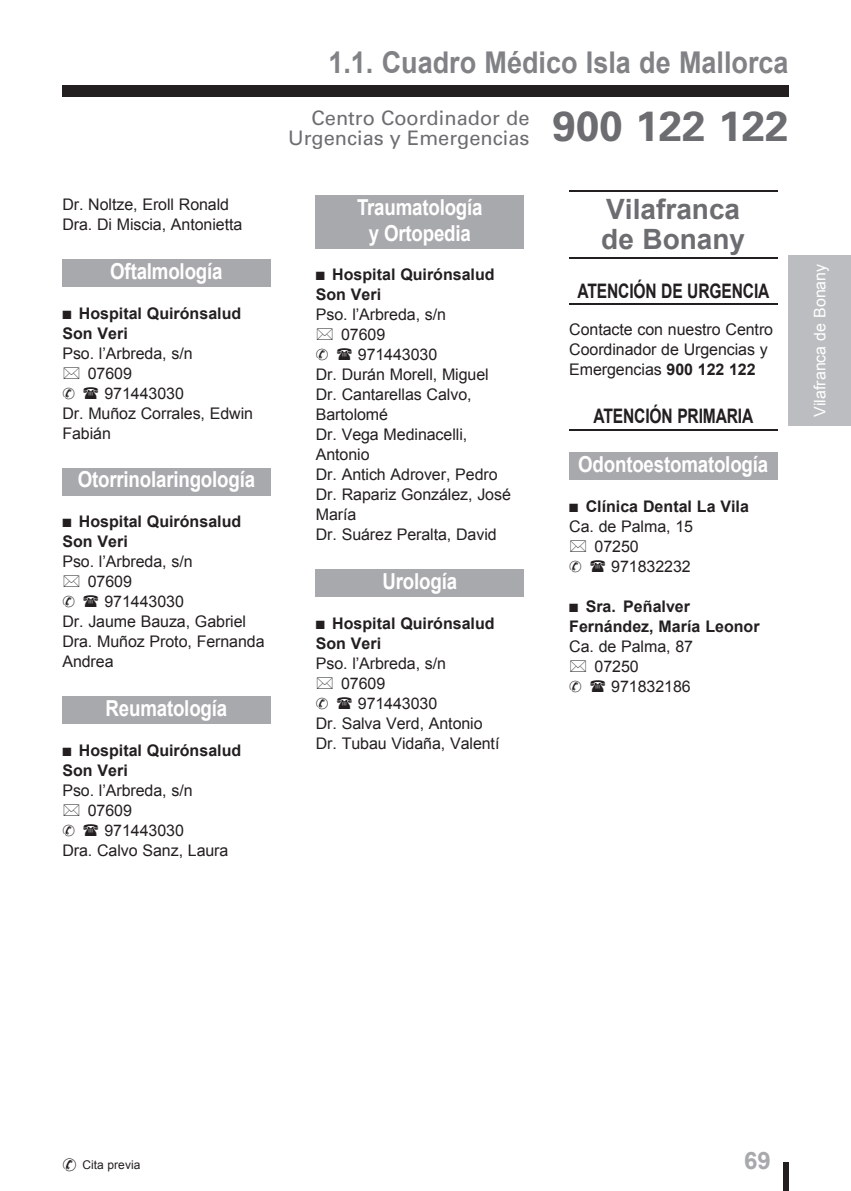
<style>
.page{position:relative;width:851px;height:1191px;background:#fff}
.page>*{position:absolute;margin:0;border:0;box-sizing:border-box;transform-origin:0 0}
.t1{font:700 30px "Arial";color:#808285;scale:.9 1}
.t2{font:700 28px/30px "Arial";color:#6c6d70}
.t3{font:700 24px "Arial";color:#a8a9ad}
.t4{font:700 22px/26px "Arial";letter-spacing:-.01em;color:#fff;text-align:center;scale:.85 1}
.t5{font:20px/20px "Univers LT Std";color:#6c6d70}
.t6{font:700 20px "Arial";letter-spacing:-.01em;color:#231f20;scale:.78 1}
.t7{font:16px/20px "Arial";letter-spacing:-.005em;color:#231f20}
.t8{font:700 16px/20px "Arial";color:#231f20}
.t9{font:16px "Arial";color:#fff}
.t10{font:12px "Arial";color:#231f20}
.s1{font-weight:700}
</style>
<div class="page">
<div style="left:782px;top:1162px;width:6px;height:29px;background:#231f20"></div>
<div style="left:62px;top:85px;width:726px;height:11px;background:#231f20"></div>
<div style="left:788px;top:255px;width:62px;height:170px;background:#bcbdc0"></div>
<div style="left:62px;top:259px;width:208px;height:28px;background:#a8a9ad"></div>
<div style="left:62px;top:468px;width:208px;height:27px;background:#a8a9ad"></div>
<div style="left:62px;top:696px;width:208px;height:28px;background:#a8a9ad"></div>
<div style="left:316px;top:195px;width:207px;height:53px;background:#a8a9ad"></div>
<div style="left:316px;top:570px;width:207px;height:27px;background:#a8a9ad"></div>
<hr style="left:569px;top:191px;width:208px;height:1px;background:#231f20">
<hr style="left:569px;top:257px;width:208px;height:2px;background:#231f20">
<hr style="left:569px;top:303px;width:208px;height:2px;background:#231f20">
<hr style="left:569px;top:429px;width:208px;height:1px;background:#231f20">
<div style="left:569px;top:452px;width:208px;height:28px;background:#a8a9ad"></div>
<p class="t7" style="left:62px;top:195px;width:181px">Dr. Noltze, Eroll Ronald<br>Dra. Di Miscia, Antonietta</p>
<h3 class="t4" style="left:110px;top:259px;width:134px">Oftalmología</h3>
<p class="t8" style="left:62px;top:304px;width:180px">■ Hospital Quirónsalud<br>Son Veri</p>
<p class="t7" style="left:88px;top:343px;width:106px;text-indent:-25px">Pso. l’Arbreda, s/n<br>07609</p>
<p class="t7" style="left:62px;top:383px;width:192px;text-indent:42px">971443030<br>Dr. Muñoz Corrales, Edwin<br>Fabián</p>
<h3 class="t4" style="left:78px;top:467px;width:210px">Otorrinolaringología</h3>
<p class="t8" style="left:62px;top:512px;width:180px">■ Hospital Quirónsalud<br>Son Veri</p>
<p class="t7" style="left:88px;top:552px;width:106px;text-indent:-25px">Pso. l’Arbreda, s/n<br>07609</p>
<p class="t7" style="left:62px;top:592px;width:204px;text-indent:42px">971443030<br>Dr. Jaume Bauza, Gabriel<br>Dra. Muñoz Proto, Fernanda<br>Andrea</p>
<h3 class="t4" style="left:106px;top:696px;width:145px">Reumatología</h3>
<p class="t8" style="left:62px;top:741px;width:180px">■ Hospital Quirónsalud<br>Son Veri</p>
<p class="t7" style="left:88px;top:780px;width:106px;text-indent:-25px">Pso. l’Arbreda, s/n<br>07609</p>
<p class="t7" style="left:62px;top:820px;width:167px;text-align:center">971443030<br>Dra. Calvo Sanz, Laura</p>
<h1 class="t1" style="left:328px;top:43px;width:513px">1.1. Cuadro Médico Isla de Mallorca</h1>
<p class="t5" style="left:288px;top:109px;width:502px;text-indent:23px">Centro Coordinador de<br>Urgencias y Emergencias <sup>900</sup> <sup>122</sup> <sup>122</sup></p>
<h3 class="t4" style="left:357px;top:194px;width:149px">Traumatología y Ortopedia</h3>
<p class="t8" style="left:316px;top:265px;width:180px">■ Hospital Quirónsalud<br>Son Veri</p>
<p class="t7" style="left:341px;top:305px;width:106px;text-indent:-25px">Pso. l’Arbreda, s/n<br>07609</p>
<p class="t7" style="left:316px;top:345px;width:196px;text-indent:42px">971443030<br>Dr. Durán Morell, Miguel<br>Dr. Cantarellas Calvo,<br>Bartolomé<br>Dr. Vega Medinacelli,<br>Antonio<br>Dr. Antich Adrover, Pedro<br>Dr. Rapariz González, José<br>María<br>Dr. Suárez Peralta, David</p>
<h3 class="t4" style="left:382px;top:569px;width:89px">Urología</h3>
<p class="t8" style="left:316px;top:614px;width:180px">■ Hospital Quirónsalud<br>Son Veri</p>
<p class="t7" style="left:341px;top:653px;width:106px;text-indent:-25px">Pso. l’Arbreda, s/n<br>07609</p>
<p class="t7" style="left:316px;top:693px;width:185px;text-indent:42px">971443030<br>Dr. Salva Verd, Antonio<br>Dr. Tubau Vidaña, Valentí</p>
<h2 class="t2" style="left:601px;top:195px;width:145px">Vilafranca de Bonany</h2>
<p class="t6" style="left:577px;top:277px;width:247px">ATENCIÓN DE URGENCIA</p>
<p class="t7" style="left:569px;top:319px;width:205px">Contacte con nuestro Centro<br>Coordinador de Urgencias y<br>Emergencias <span class="s1">900 122 122</span></p>
<p class="t6" style="left:593px;top:403px;width:206px">ATENCIÓN PRIMARIA</p>
<h3 class="t4" style="left:578px;top:452px;width:225px">Odontoestomatología</h3>
<p class="t8" style="left:569px;top:497px;width:181px">■ Clínica Dental La Vila</p>
<p class="t7" style="left:569px;top:516px;width:125px">Ca. de Palma, 15</p>
<p class="t7" style="left:594px;top:536px;width:46px">07250</p>
<p class="t7" style="left:611px;top:556px;width:81px">971832232</p>
<p class="t8" style="left:569px;top:596px;width:192px">■ Sra. Peñalver<br>Fernández, María Leonor</p>
<p class="t7" style="left:594px;top:636px;width:100px;text-indent:-25px">Ca. de Palma, 87<br>07250</p>
<p class="t7" style="left:611px;top:676px;width:81px">971832186</p>
<p class="t9" style="left:809px;top:417px;width:154px;rotate:-90deg">Vilafranca de Bonany</p>
<p class="t10" style="left:62px;top:1156px;width:79px">✆ Cita previa</p>
<h3 class="t3" style="left:744px;top:1144px;width:28px">69</h3>
</div>
